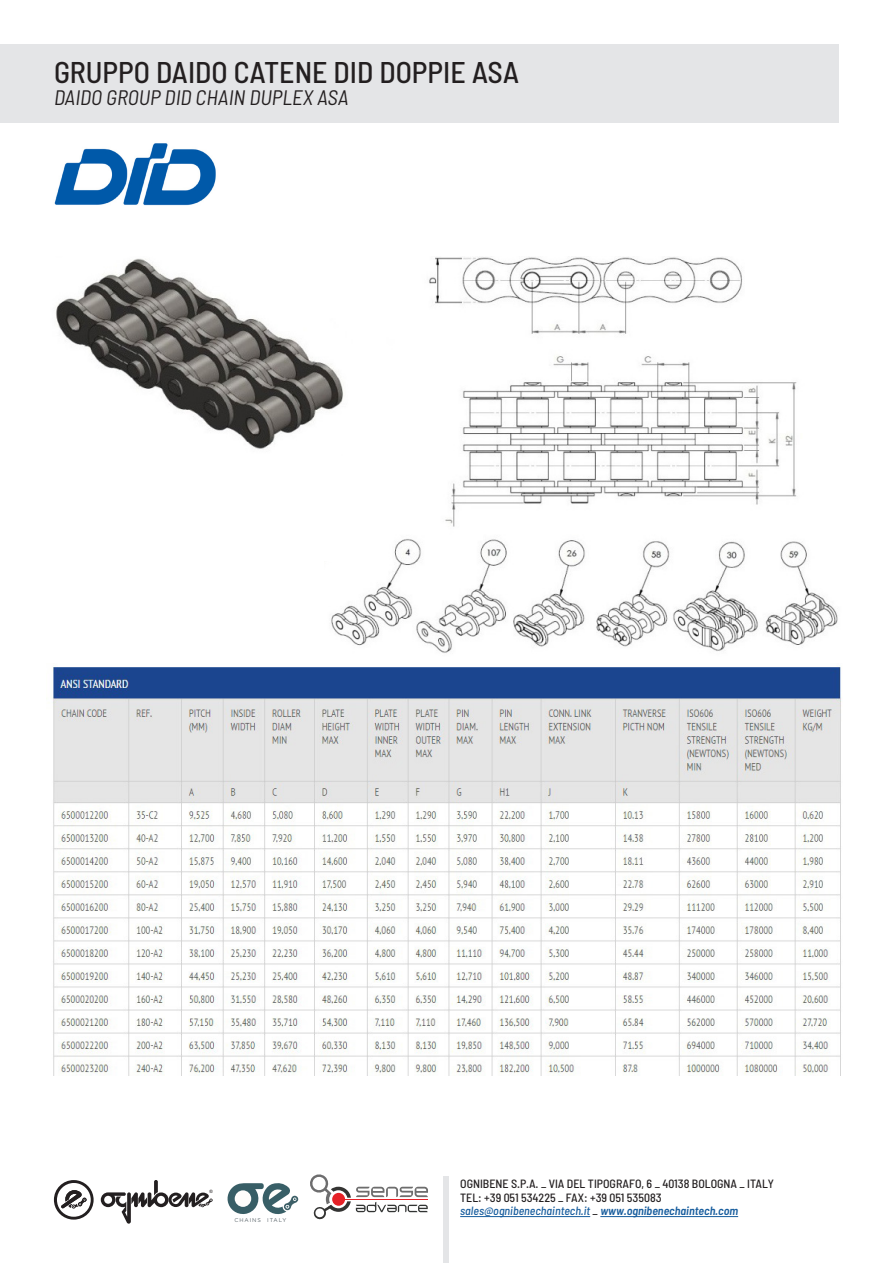
<style>
.page{position:relative;width:893px;height:1263px;background:#fff}
.page>*{position:absolute;margin:0;border:0;box-sizing:border-box;transform-origin:0 0}
.t1{font:500 semi-condensed 30px "Barlow";color:#231f20}
.t2{font:italic semi-condensed 21px "Barlow";color:#231f20}
.t3{font:500 semi-condensed 12px "Barlow";color:#231f20}
.t4{font:italic 500 semi-condensed 12px "Barlow";color:#175d9e}
.t5{font:5.4px "Gotham";letter-spacing:.17em;color:#5e686e}
.t6{font:4.5px "Arial";color:#231f20}
.s1{font-style:normal;color:#231f20}
.s2{font-weight:600}
</style>
<div class="page">
<img style="left:331px;top:257px;width:507px;height:396px">
<div style="left:444px;top:1176px;width:5px;height:87px;background:#e4e5e7"></div>
<hr style="left:460px;top:1216px;width:130px;height:1px;background:#175d9e">
<hr style="left:600px;top:1216px;width:138px;height:1px;background:#175d9e">
<svg style="left:227px;top:1183px;width:71px;height:31px"></svg>
<svg style="left:310px;top:1174px;width:118px;height:46px"></svg>
<svg style="left:101px;top:1180px;width:112px;height:44px"></svg>
<svg style="left:54px;top:1180px;width:40px;height:39px"></svg>
<img style="left:56px;top:257px;width:295px;height:199px">
<div style="left:0;top:45px;width:839px;height:78px;background:#e4e5e7"></div>
<img style="left:53px;top:667px;width:788px;height:409px">
<img style="left:54px;top:143px;width:162px;height:63px">
<div style="left:315px;top:456px;width:48px;height:105px;background:#fff"></div>
<p class="t1" style="left:54px;top:54px;width:467px">GRUPPO DAIDO CATENE DID DOPPIE ASA</p>
<p class="t2" style="left:54px;top:84px;width:296px">DAIDO GROUP DID CHAIN DUPLEX ASA</p>
<p class="t6" style="left:209px;top:1189px;width:5px">®</p>
<p class="t5" style="left:234px;top:1216px;width:54px">CHAINS ITALY</p>
<p class="t3" style="left:460px;top:1176px;width:315px">OGNIBENE S.P.A. _ VIA DEL TIPOGRAFO, 6 _ 40138 BOLOGNA _ ITALY</p>
<p class="t3" style="left:460px;top:1190px;width:203px">TEL: +39 051 534225 _ FAX: +39 051 535083</p>
<p class="t4" style="left:460px;top:1203px;width:279px">sales@ognibenechaintech.it <span class="s1">_</span> <span class="s2">www.ognibenechaintech.com</span></p>
</div>
